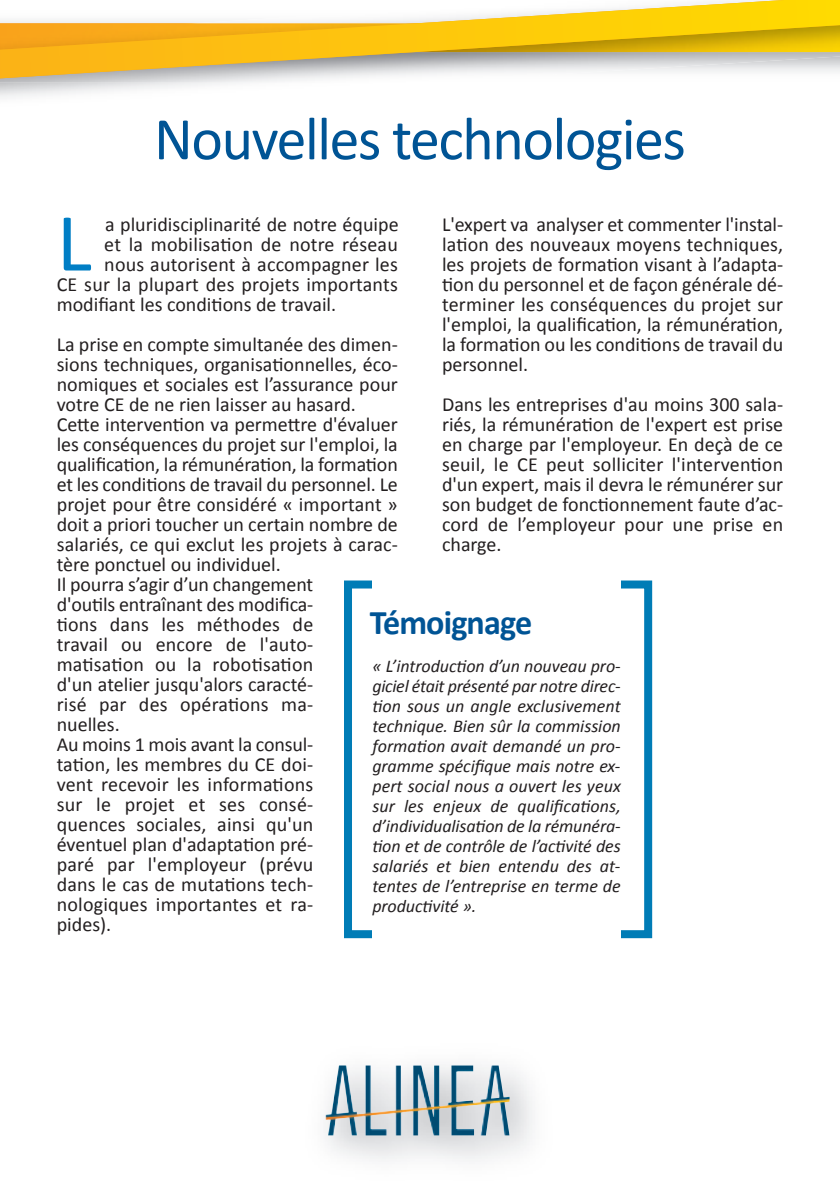
<style>
.page{position:relative;width:840px;height:1191px;background:#fff}
.page>*{position:absolute;margin:0;border:0;box-sizing:border-box;transform-origin:0 0}
.t1{font:83.2px "Calibri";color:#007ec5}
.t2{font:61px "Calibri";letter-spacing:-.025em;color:#005495}
.t3{font:700 34.6px "Calibri";letter-spacing:-.025em;color:#005495}
.t4{font:20px/20px "Calibri";color:#231f20;text-align:justify}
.t5{font:italic 18px/20px "Calibri";color:#231f20;text-align:justify}
</style>
<div class="page">
<img style="left:326px;top:1071px;width:207px;height:90px">
<img style="left:325px;top:1065px;width:184px;height:70px">
<div style="left:344px;top:580px;width:307px;height:358px;border:8px solid #007cb6"></div>
<div style="left:372px;top:569px;width:249px;height:374px;background:#fff"></div>
<svg style="left:0;top:0;width:839px;height:94px"></svg>
<h2 class="t2" style="left:154px;top:101px;width:533px">Nouvelles technologies</h2>
<h1 class="t1" style="left:57px;top:191px;width:36px">L</h1>
<p class="t4" style="left:105px;top:214px;width:295px">a pluridisciplinarité de notre équipe</p>
<p class="t4" style="left:442px;top:214px;width:342px">L'expert va analyser et commenter l'instal&shy;lation des nouveaux moyens techniques, les projets de formation visant à l’adapta&shy;tion du personnel et de façon générale dé&shy;terminer les conséquences du projet sur l'emploi, la qualification, la rémunération, la formation ou les conditions de travail du personnel.</p>
<p class="t4" style="left:442px;top:394px;width:342px">Dans les entreprises d'au moins 300 sala&shy;riés, la rémunération de l'expert est prise en charge par l'employeur. En deçà de ce seuil, le CE peut solliciter l'intervention d'un expert, mais il devra le rémunérer sur son budget de fonctionnement faute d’ac&shy;cord de l’employeur pour une prise en charge.</p>
<p class="t4" style="left:104px;top:234px;width:295px">et la mobilisation de notre réseau</p>
<p class="t4" style="left:104px;top:254px;width:295px">nous autorisent à accompagner les</p>
<p class="t4" style="left:57px;top:274px;width:342px">CE sur la plupart des projets importants</p>
<p class="t4" style="left:57px;top:294px;width:281px">modifiant les conditions de travail.</p>
<p class="t4" style="left:57px;top:334px;width:342px;text-align:left">La prise en compte simultanée des dimen&shy;sions techniques, organisationnelles, éco&shy;nomiques et sociales est l’assurance pour votre CE de ne rien laisser au hasard.<br>Cette intervention va permettre d'évaluer les conséquences du projet sur l'emploi, la qualification, la rémunération, la formation et les conditions de travail du personnel. Le projet pour être considéré « important » doit a priori toucher un certain nombre de salariés, ce qui exclut les projets à carac&shy;tère ponctuel ou individuel.<br>Il pourra s’agir d’un changement<br>d'outils entraînant des modifica-<br>tions dans les méthodes de<br>travail ou encore de l'auto&shy;matisation ou la robotisation<br>d'un atelier jusqu'alors caracté-<br>risé par des opérations ma-<br>nuelles.<br>Au moins 1 mois avant la consul-<br>tation, les membres du CE doi-<br>vent recevoir les informations<br>sur le projet et ses consé-<br>quences sociales, ainsi qu'un<br>éventuel plan d'adaptation pré-<br>paré par l'employeur (prévu<br>dans le cas de mutations tech&shy;nologiques importantes et ra-<br>pides).</p>
<h3 class="t3" style="left:370px;top:601px;width:164px">Témoignage</h3>
<p class="t5" style="left:372px;top:655px;width:250px">« L’introduction d’un nouveau pro&shy;giciel était présenté par notre direc&shy;tion sous un angle exclusivement technique. Bien sûr la commission formation avait demandé un pro&shy;gramme spécifique mais notre ex&shy;pert social nous a ouvert les yeux sur les enjeux de qualifications, d’individualisation de la rémunéra&shy;tion et de contrôle de l’activité des salariés et bien entendu des at&shy;tentes de l’entreprise en terme de productivité ».</p>
</div>
